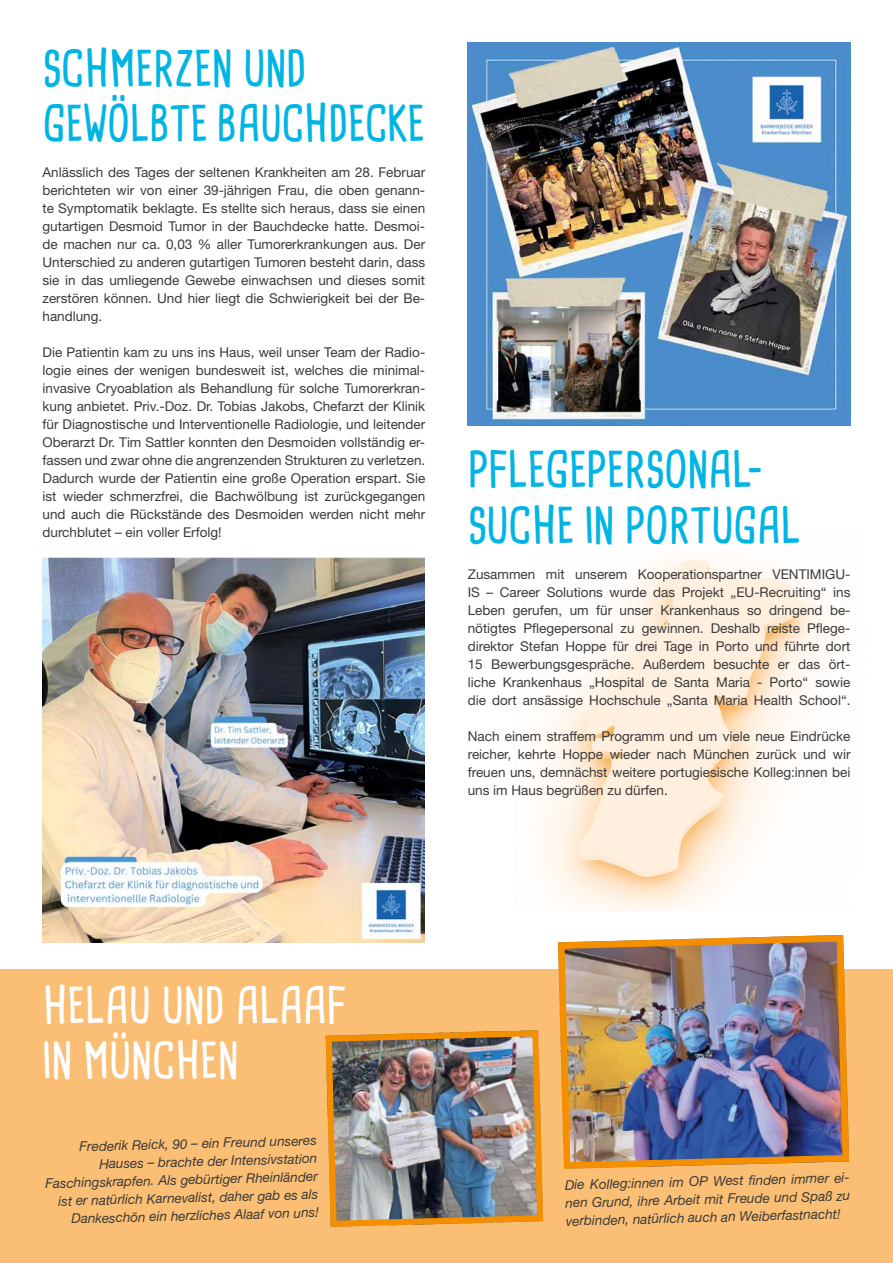
<style>
.page{position:relative;width:893px;height:1263px;background:#fff}
.page>*{position:absolute;margin:0;border:0;box-sizing:border-box;transform-origin:0 0}
.t1{font:700 48px/55.5px "Cardenio Modern";letter-spacing:-.02em;color:#00b4e3}
.t2{font:700 48px/55.5px "Cardenio Modern";letter-spacing:-.02em;color:#fff}
.t3{font:13.5px/18px "Helvetica Neue LT Std";color:#3b3b3a;text-align:justify}
.t4{font:italic 13.5px/18px "Helvetica Neue LT Std";color:#3b3b3a}
</style>
<div class="page">
<div style="left:0;top:969px;width:893px;height:294px;background:#fabe74"></div>
<img style="left:43px;top:558px;width:382px;height:385px">
<img style="left:557px;top:934px;width:293px;height:235px">
<img style="left:333px;top:1037px;width:203px;height:183px">
<div style="left:326px;top:1030px;width:217px;height:197px;border:6px solid #f38f00;border-radius:5px"></div>
<img style="left:547px;top:560px;width:281px;height:350px">
<img style="left:468px;top:43px;width:382px;height:382px">
<h1 class="t1" style="left:43px;top:40px;width:384px">SCHMERZEN UND<br>GEWÖLBTE BAUCHDECKE</h1>
<p class="t3" style="left:43px;top:163px;width:384px">Anlässlich des Tages der seltenen Krankheiten am 28. Februar berichteten wir von einer 39-jährigen Frau, die oben genann&shy;te Symptomatik beklagte. Es stellte sich heraus, dass sie einen gutartigen Desmoid Tumor in der Bauchdecke hatte. Desmoi&shy;de machen nur ca. 0,03 % aller Tumorerkrankungen aus. Der Unterschied zu anderen gutartigen Tumoren besteht darin, dass sie in das umliegende Gewebe einwachsen und dieses somit zerstören können. Und hier liegt die Schwierigkeit bei der Be&shy;handlung.</p>
<p class="t3" style="left:43px;top:343px;width:384px">Die Patientin kam zu uns ins Haus, weil unser Team der Radio&shy;logie eines der wenigen bundesweit ist, welches die minimal&shy;invasive Cryoablation als Behandlung für solche Tumorerkran&shy;kung anbietet. Priv.-Doz. Dr. Tobias Jakobs, Chefarzt der Klinik für Diagnostische und Interventionelle Radiologie, und leitender Oberarzt Dr. Tim Sattler konnten den Desmoiden vollständig er&shy;fassen und zwar ohne die angrenzenden Strukturen zu verletzen.<br>Dadurch wurde der Patientin eine große Operation erspart. Sie ist wieder schmerzfrei, die Bachwölbung ist zurückgegangen und auch die Rückstände des Desmoiden werden nicht mehr durchblutet – ein voller Erfolg!</p>
<h1 class="t1" style="left:468px;top:441px;width:335px">PFLEGEPERSONAL-<br>SUCHE IN PORTUGAL</h1>
<p class="t3" style="left:468px;top:565px;width:384px">Zusammen mit unserem Kooperationspartner VENTIMIGU-IS – Career Solutions wurde das Projekt „EU-Recruiting“ ins Leben gerufen, um für unser Krankenhaus so dringend be&shy;nötigtes Pflegepersonal zu gewinnen. Deshalb reiste Pflege&shy;direktor Stefan Hoppe für drei Tage in Porto und führte dort 15 Bewerbungsgespräche. Außerdem besuchte er das ört&shy;liche Krankenhaus „Hospital de Santa Maria - Porto“ sowie die dort ansässige Hochschule „Santa Maria Health School“.</p>
<p class="t3" style="left:468px;top:727px;width:384px">Nach einem straffem Programm und um viele neue Eindrücke reicher, kehrte Hoppe wieder nach München zurück und wir freuen uns, demnächst weitere portugiesische Kolleg:innen bei uns im Haus begrüßen zu dürfen.</p>
<h1 class="t2" style="left:43px;top:977px;width:306px">HELAU UND ALAAF<br>IN MÜNCHEN</h1>
<p class="t4" style="left:44px;top:1139px;width:274px;text-align:right;rotate:-2deg">Frederik Reick, 90 – ein Freund unseres Hauses – brachte der Intensivstation Faschingskrapfen. Als gebürtiger Rheinländer ist er natürlich Karnevalist, daher gab es als Dankeschön ein herzliches Alaaf von uns!</p>
<p class="t4" style="left:564px;top:1177px;width:288px;rotate:-2deg">Die Kolleg:innen im OP West fi nden immer ei&shy;nen Grund, ihre Arbeit mit Freude und Spaß zu verbinden, natürlich auch an Weiberfastnacht!</p>
</div>
